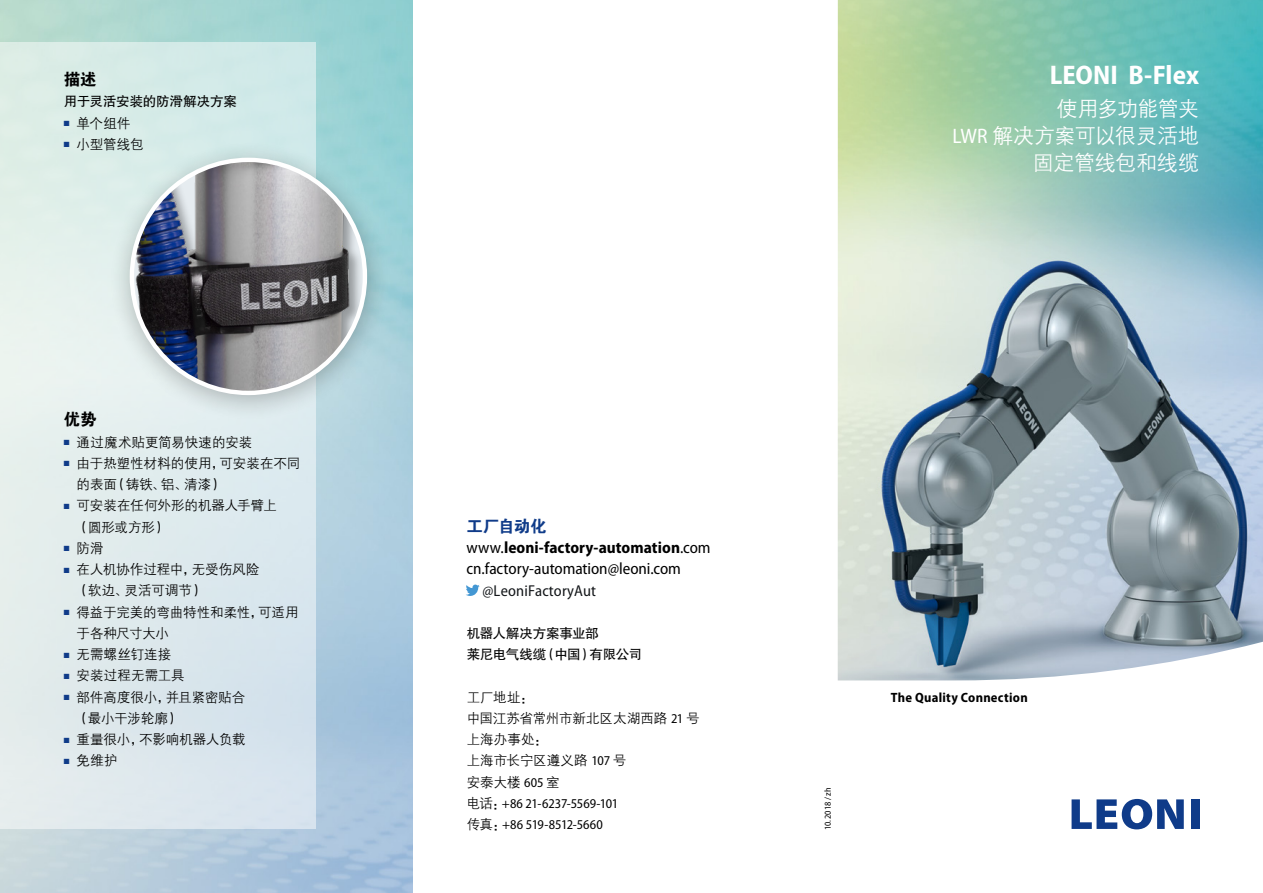
<style>
.page{position:relative;width:1263px;height:893px;background:#fff}
.page>*{position:absolute;margin:0;border:0;box-sizing:border-box;transform-origin:0 0}
.t1{font:700 semi-condensed 27px "Myriad Pro";color:#fff}
.t2{font:21px "FZZDXJW GB1 0";letter-spacing:-.015em;color:#fff}
.t3{font:21px "FZZDXJW GB1 0";letter-spacing:-.04em;color:#fff}
._8_pt_ohne{font:semi-condensed 16.5px/21.3px "Myriad Pro";letter-spacing:-.005em;color:#000}
.Business_Unit_Headli{font:16.5px "FZDHTJW GB1 0";letter-spacing:-.035em;color:#0f3b89}
.copy{font:16.5px "FZDHTJW GB1 0";color:#000}
.copy_9_pt_Raster{font:16.5px "FZDHTJW GB1 0";color:#000}
.t4{font:semi-condensed 15.75px "Myriad Pro";letter-spacing:.01em;color:#14171a}
._8_pt_ohne-2{font:13.5px/21.3px "FZZDXJW GB1 0";letter-spacing:-.005em;color:#000}
._8_pt_ohne-3{font:semi-condensed 13.5px "Myriad Pro";letter-spacing:-.01em;color:#000}
.copy_9_pt_Raster-2{font:13.5px "FZHTJW GB1 0";letter-spacing:-.015em;color:#000}
.t5{font:700 semi-condensed 13.5px "Myriad Pro";letter-spacing:.02em;color:#000}
.t6{font:semi-condensed 9px "Myriad Pro";letter-spacing:-.01em;color:#000}
.s1{color:#0f3b89}
.s2{font-family:"Myriad Pro";font-stretch:semi-condensed}
.s3{font-weight:700}
.s4{font-family:"FZZDXJW GB1 0";font-stretch:normal}
</style>
<div class="page">
<img style="left:838px;top:0;width:425px;height:680px">
<svg style="left:1071px;top:799px;width:113px;height:30px"></svg>
<div style="left:1191px;top:799px;width:8px;height:30px;background:#0f3b89"></div>
<svg style="left:466px;top:585px;width:14px;height:11px"></svg>
<div style="left:0;top:43px;width:316px;height:786px;background:linear-gradient(to right,#e5efeb,#d4e5ed)"></div>
<div style="left:109px;top:140px;width:282px;height:282px;background:#000;opacity:.25"></div>
<img style="left:132px;top:160px;width:231px;height:233px">
<p class="copy_9_pt_Raster" style="left:64px;top:70px;width:34px">描述</p>
<p class="copy_9_pt_Raster-2" style="left:64px;top:94px;width:175px">用于灵活安装的防滑解决方案</p>
<p class="_8_pt_ohne-2" style="left:64px;top:113px;width:68px"><span class="s1">■</span> 单个组件</p>
<p class="_8_pt_ohne-2" style="left:64px;top:134px;width:81px"><span class="s1">■</span> 小型管线包</p>
<p class="copy" style="left:64px;top:410px;width:34px">优势</p>
<p class="_8_pt_ohne-2" style="left:64px;top:432px;width:190px"><span class="s1">■</span> 通过魔术贴更简易快速的安装</p>
<p class="_8_pt_ohne-2" style="left:77px;top:453px;width:225px;text-indent:-13px"><span class="s1">■</span> 由于热塑性材料的使用，可安装在不同的表面（铸铁、铝、清漆）</p>
<p class="_8_pt_ohne-2" style="left:77px;top:495px;width:202px;text-indent:-13px"><span class="s1">■</span> 可安装在任何外形的机器人手臂上（圆形或方形）</p>
<p class="_8_pt_ohne-2" style="left:64px;top:538px;width:41px"><span class="s1">■</span> 防滑</p>
<p class="_8_pt_ohne-2" style="left:77px;top:559px;width:185px;text-indent:-13px"><span class="s1">■</span> 在人机协作过程中，无受伤风险（软边、灵活可调节）</p>
<p class="_8_pt_ohne-2" style="left:77px;top:602px;width:223px;text-indent:-13px"><span class="s1">■</span> 得益于完美的弯曲特性和柔性，可适用于各种尺寸大小</p>
<p class="_8_pt_ohne-2" style="left:64px;top:644px;width:109px"><span class="s1">■</span> 无需螺丝钉连接</p>
<p class="_8_pt_ohne-2" style="left:64px;top:665px;width:122px"><span class="s1">■</span> 安装过程无需工具</p>
<p class="_8_pt_ohne-2" style="left:77px;top:687px;width:170px;text-indent:-13px"><span class="s1">■</span> 部件高度很小，并且紧密贴合（最小干涉轮廓）</p>
<p class="_8_pt_ohne-2" style="left:64px;top:729px;width:184px"><span class="s1">■</span> 重量很小，不影响机器人负载</p>
<p class="_8_pt_ohne-2" style="left:64px;top:750px;width:55px"><span class="s1">■</span> 免维护</p>
<p class="t1" style="left:1050px;top:58px;width:151px">LEONI B-Flex</p>
<p class="t3" style="left:1056px;top:97px;width:144px">使用多功能管夹</p>
<p class="t2" style="left:952px;top:124px;width:248px"><span class="s2">LWR</span> 解决方案可以很灵活地</p>
<p class="t2" style="left:1033px;top:151px;width:168px">固定管线包和线缆</p>
<p class="Business_Unit_Headli" style="left:466px;top:517px;width:82px">工厂自动化</p>
<p class="_8_pt_ohne" style="left:466px;top:536px;width:246px">www.<span class="s3">leoni-factory-automation</span>.com cn.factory-automation@leoni.com</p>
<p class="t4" style="left:482px;top:581px;width:115px">@LeoniFactoryAut</p>
<p class="copy_9_pt_Raster-2" style="left:467px;top:626px;width:134px">机器人解决方案事业部</p>
<p class="copy_9_pt_Raster-2" style="left:467px;top:647px;width:177px">莱尼电气线缆（中国）有限公司</p>
<p class="_8_pt_ohne-2" style="left:467px;top:687px;width:68px">工厂地址：</p>
<p class="_8_pt_ohne-2" style="left:467px;top:708px;width:234px">中国江苏省常州市新北区太湖西路 <span class="s2">21</span> 号</p>
<p class="_8_pt_ohne-2" style="left:467px;top:729px;width:82px">上海办事处：</p>
<p class="_8_pt_ohne-2" style="left:467px;top:750px;width:161px">上海市长宁区遵义路 <span class="s2">107</span> 号</p>
<p class="_8_pt_ohne-2" style="left:467px;top:772px;width:94px">安泰大楼 <span class="s2">605</span> 室</p>
<p class="_8_pt_ohne-3" style="left:467px;top:795px;width:153px"><span class="s4">电话：</span>+86 21-6237-5569-101</p>
<p class="_8_pt_ohne-3" style="left:467px;top:816px;width:138px"><span class="s4">传真：</span>+86 519-8512-5660</p>
<p class="t6" style="left:822px;top:830px;width:45px;rotate:-90deg">10.2018 / zh</p>
<p class="t5" style="left:891px;top:688px;width:138px">The Quality Connection</p>
</div>
